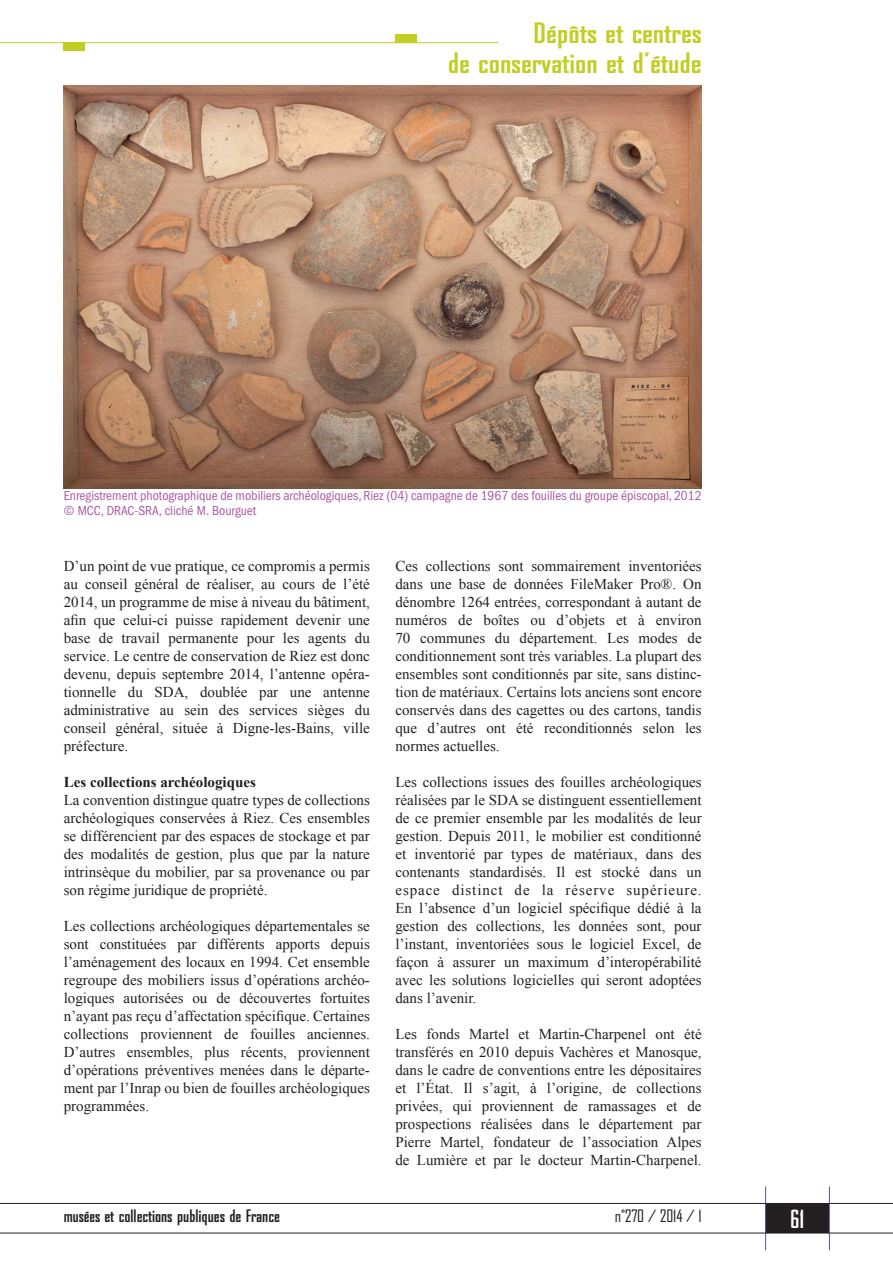
<style>
.page{position:relative;width:893px;height:1263px;background:#fff}
.page>*{position:absolute;margin:0;border:0;box-sizing:border-box;transform-origin:0 0}
.t1{font:700 27px/30px "Bureau Agency";color:#c1ce23;text-align:right;scale:1.18 1}
.t2{font:700 24px "Bureau Agency";color:#fff}
.t3{font:700 16.5px "Bureau Agency";color:#231f20}
.t4{font:16.5px "Bureau Agency";color:#231f20}
.t5{font:15px/18px "Times New Roman";color:#231f20;text-align:justify}
.t6{font:700 15px "Times New Roman";color:#231f20}
.t7{font:condensed 13.5px/15px "Franklin Gothic";color:#ad59a3}
</style>
<div class="page">
<hr style="left:0;top:42px;width:499px;height:1px;background:#c1ce23">
<div style="left:64px;top:43px;width:21px;height:8px;background:#c1ce23"></div>
<div style="left:395px;top:34px;width:22px;height:9px;background:#c1ce23"></div>
<div style="left:765px;top:1203px;width:64px;height:30px;background:#231f20"></div>
<hr style="left:765px;top:1186px;width:1px;height:64px;background:#6054a3">
<hr style="left:829px;top:1186px;width:1px;height:64px;background:#6054a3">
<hr style="left:0;top:1203px;width:893px;height:1px;background:#231f20">
<hr style="left:0;top:1233px;width:893px;height:1px;background:#231f20">
<img style="left:64px;top:85px;width:638px;height:403px">
<h1 class="t1" style="left:448px;top:18px;width:217px">Dépôts et centres<br>de conservation et d’étude</h1>
<p class="t7" style="left:64px;top:488px;width:639px">Enregistrement photographique de mobiliers archéologiques, Riez (04) campagne de 1967 des fouilles du groupe épiscopal, 2012 © MCC, DRAC-SRA, cliché M. Bourguet</p>
<p class="t5" style="left:64px;top:557px;width:308px">D’un point de vue pratique, ce compromis a permis au conseil général de réaliser, au cours de l’été 2014, un programme de mise à niveau du bâtiment, afin que celui-ci puisse rapidement devenir une base de travail permanente pour les agents du service. Le centre de conservation de Riez est donc devenu, depuis septembre 2014, l’antenne opéra&shy;tionnelle du SDA, doublée par une antenne administrative au sein des services sièges du conseil général, située à Digne-les-Bains, ville préfecture.</p>
<p class="t6" style="left:64px;top:772px;width:194px">Les collections archéologiques</p>
<p class="t5" style="left:64px;top:791px;width:308px">La convention distingue quatre types de collections archéologiques conservées à Riez. Ces ensembles se différencient par des espaces de stockage et par des modalités de gestion, plus que par la nature intrinsèque du mobilier, par sa provenance ou par son régime juridique de propriété.</p>
<p class="t5" style="left:64px;top:917px;width:308px">Les collections archéologiques départementales se sont constituées par différents apports depuis l’aménagement des locaux en 1994. Cet ensemble regroupe des mobiliers issus d’opérations archéo&shy;logiques autorisées ou de découvertes fortuites n’ayant pas reçu d’affectation spécifique. Certaines collections proviennent de fouilles anciennes.<br>D’autres ensembles, plus récents, proviennent d’opérations préventives menées dans le départe&shy;ment par l’Inrap ou bien de fouilles archéologiques programmées.</p>
<p class="t5" style="left:395px;top:557px;width:308px">Ces collections sont sommairement inventoriées dans une base de données FileMaker Pro®. On dénombre 1264 entrées, correspondant à autant de numéros de boîtes ou d’objets et à environ 70 communes du département. Les modes de conditionnement sont très variables. La plupart des ensembles sont conditionnés par site, sans distinc&shy;tion de matériaux. Certains lots anciens sont encore conservés dans des cagettes ou des cartons, tandis que d’autres ont été reconditionnés selon les normes actuelles.</p>
<p class="t5" style="left:395px;top:773px;width:308px">Les collections issues des fouilles archéologiques réalisées par le SDA se distinguent essentiellement de ce premier ensemble par les modalités de leur gestion. Depuis 2011, le mobilier est conditionné et inventorié par types de matériaux, dans des contenants standardisés. Il est stocké dans un espace distinct de la réserve supérieure.<br>En l’absence d’un logiciel spécifique dédié à la gestion des collections, les données sont, pour l’instant, inventoriées sous le logiciel Excel, de façon à assurer un maximum d’interopérabilité avec les solutions logicielles qui seront adoptées dans l’avenir.</p>
<p class="t5" style="left:395px;top:1025px;width:308px">Les fonds Martel et Martin-Charpenel ont été transférés en 2010 depuis Vachères et Manosque, dans le cadre de conventions entre les dépositaires et l’État. Il s’agit, à l’origine, de collections privées, qui proviennent de ramassages et de prospections réalisées dans le département par Pierre Martel, fondateur de l’association Alpes de Lumière et par le docteur Martin-Charpenel.</p>
<p class="t3" style="left:64px;top:1207px;width:217px">musées et collections publiques de France</p>
<p class="t4" style="left:615px;top:1207px;width:88px">n°270 / 2014 / 1</p>
<h2 class="t2" style="left:790px;top:1205px;width:16px">61</h2>
</div>
